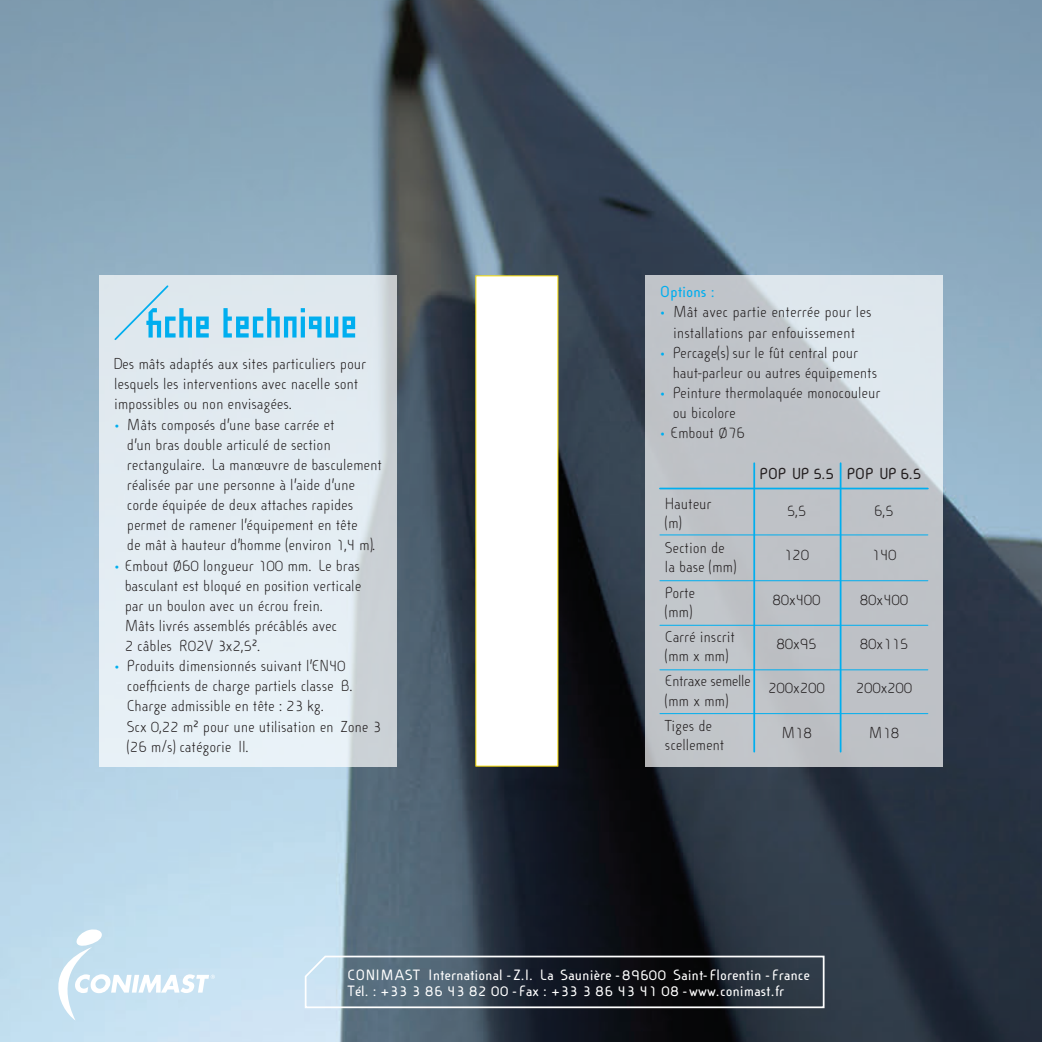
<style>
.page{position:relative;width:1042px;height:1042px;background:#fff}
.page>*{position:absolute;margin:0;border:0;box-sizing:border-box;transform-origin:0 0}
.t1{font:15.75px/20.1px "Cineplex LT";letter-spacing:-.01em;color:#231f20}
.t2{font:15.75px/25.2px "Cineplex LT";letter-spacing:-.03em;color:#231f20}
.t3{font:700 15.75px "Cineplex LT";letter-spacing:-.04em;color:#231f20}
.t4{font:700 15.75px "Cineplex LT";letter-spacing:-.01em;color:#00aeef}
.t5{font:700 14.88px/15.8px "Cineplex LT";color:#fff}
.s1{color:#00aeef}
</style>
<div class="page">
<img style="left:0;top:0;width:1042px;height:1042px">
<svg style="left:304px;top:955px;width:521px;height:54px;background:#434e58"></svg>
<svg style="left:99px;top:275px;width:298px;height:491px;background:#e1e9ef"></svg>
<svg style="left:645px;top:275px;width:298px;height:491px;background:#c2c7cd"></svg>
<svg style="left:113px;top:284px;width:242px;height:58px;background:#b6dded"></svg>
<svg style="left:43px;top:927px;width:172px;height:93px;background:#cbe4f2"></svg>
<hr style="left:660px;top:488px;width:268px;height:1px;background:#00aeef">
<hr style="left:660px;top:535px;width:268px;height:1px;background:#00aeef">
<hr style="left:660px;top:580px;width:268px;height:1px;background:#00aeef">
<hr style="left:660px;top:625px;width:268px;height:1px;background:#00aeef">
<hr style="left:660px;top:669px;width:268px;height:1px;background:#00aeef">
<hr style="left:660px;top:713px;width:268px;height:1px;background:#00aeef">
<hr style="left:840px;top:463px;width:1px;height:289px;background:#00aeef">
<hr style="left:753px;top:463px;width:2px;height:289px;background:#00aeef">
<div style="left:475px;top:276px;width:83px;height:490px;background:#fff"></div>
<p class="t1" style="left:114px;top:354px;width:254px">Des mâts adaptés aux sites particuliers pour lesquels les interventions avec nacelle sont impossibles ou non envisagées.</p>
<p class="t1" style="left:127px;top:414px;width:257px;text-indent:-13px"><span class="s1">•</span> Mâts composés d’une base carrée et<br>d’un bras double articulé de section rectangulaire. La manœuvre de basculement réalisée par une personne à l’aide d’une corde équipée de deux attaches rapides permet de ramener l’équipement en tête<br>de mât à hauteur d’homme (environ 1,4 m).</p>
<p class="t1" style="left:125px;top:555px;width:238px;text-indent:-11px"><span class="s1">•</span> Embout Ø60 longueur 100 mm. Le bras basculant est bloqué en position verticale par un boulon avec un écrou frein.<br>Mâts livrés assemblés précâblés avec<br>2 câbles R02V 3x2,5².</p>
<p class="t1" style="left:127px;top:656px;width:256px;text-indent:-13px"><span class="s1">•</span> Produits dimensionnés suivant l’EN40 coefficients de charge partiels classe B.<br>Charge admissible en tête : 23 kg.<br>Scx 0,22 m² pour une utilisation en Zone 3 (26 m/s) catégorie II.</p>
<p class="t4" style="left:660px;top:283px;width:56px">O ptions :</p>
<p class="t1" style="left:660px;top:302px;width:213px;text-align:center"><span class="s1">•</span> Mât avec partie enterrée pour les installations par enfouissement</p>
<p class="t1" style="left:673px;top:342px;width:206px;text-indent:-13px"><span class="s1">•</span> Percage(s) sur le fût central pour haut-parleur ou autres équipements</p>
<p class="t1" style="left:673px;top:382px;width:209px;text-indent:-13px"><span class="s1">•</span> Peinture thermolaquée monocouleur ou bicolore</p>
<p class="t1" style="left:660px;top:423px;width:87px"><span class="s1">•</span> Embout Ø76</p>
<p class="t3" style="left:759px;top:465px;width:164px">PO P UP 5.5 PO P UP 6.5</p>
<p class="t1" style="left:665px;top:493px;width:48px">Hauteur</p>
<p class="t1" style="left:787px;top:500px;width:21px">5,5</p>
<p class="t1" style="left:874px;top:500px;width:21px">6,5</p>
<p class="t1" style="left:665px;top:510px;width:62px;line-height:25.2px">(m)<br>Section de</p>
<p class="t1" style="left:784px;top:545px;width:27px">120</p>
<p class="t1" style="left:871px;top:545px;width:27px">140</p>
<p class="t1" style="left:665px;top:554px;width:72px;line-height:25.2px">la base (mm)<br>Porte</p>
<p class="t1" style="left:772px;top:589px;width:50px">80x400</p>
<p class="t1" style="left:860px;top:589px;width:50px">80x400</p>
<p class="t1" style="left:665px;top:599px;width:72px;line-height:25.2px">(mm)<br>Carré inscrit</p>
<p class="t1" style="left:776px;top:633px;width:42px">80x95</p>
<p class="t1" style="left:860px;top:633px;width:50px">80x115</p>
<p class="t2" style="left:665px;top:643px;width:161px">(mm x mm)<br>Entraxe semelle 200x200</p>
<p class="t1" style="left:855px;top:678px;width:58px">200x200</p>
<p class="t1" style="left:665px;top:688px;width:64px;line-height:25.2px">(mm x mm)<br>Tiges de</p>
<p class="t1" style="left:781px;top:722px;width:32px">M18</p>
<p class="t1" style="left:869px;top:722px;width:32px">M18</p>
<p class="t1" style="left:665px;top:735px;width:61px">scellement</p>
<p class="t5" style="left:347px;top:967px;width:464px">Conimast I nternational -Z.I . La Saunière -89600 Saint-Florentin -France<br>Tél. : +33 3 86 43 82 00 -Fax : +33 3 86 43 41 08 -www.conimast.fr</p>
</div>
